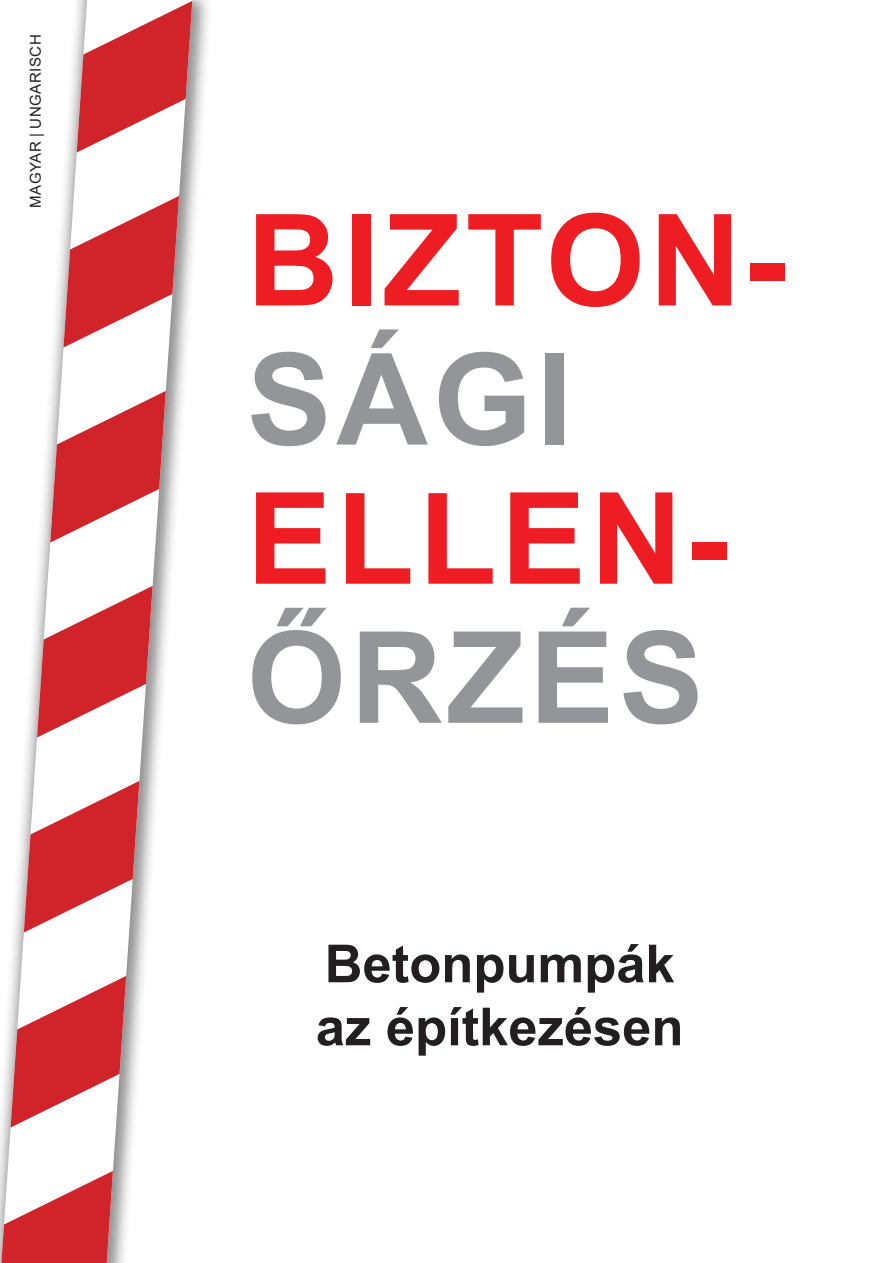
<style>
.page{position:relative;width:893px;height:1263px;background:#fff}
.page>*{position:absolute;margin:0;border:0;box-sizing:border-box;transform-origin:0 0}
.t1{font:700 127.5px "Arial";letter-spacing:.035em;color:#ee1d23}
.t2{font:700 127.5px "Arial";letter-spacing:.035em;color:#939598}
.t3{font:700 52.5px/63px "Arial";color:#231f20}
.t4{font:15px "Arial";letter-spacing:.035em;color:#231f20}
</style>
<div class="page">
<div style="left:0;top:0;width:213px;height:1263px;background:#231f20;opacity:.5"></div>
<svg style="left:1px;top:0;width:191px;height:1263px"></svg>
<svg style="left:0;top:1165px;width:115px;height:98px"></svg>
<svg style="left:8px;top:970px;width:121px;height:163px"></svg>
<svg style="left:21px;top:775px;width:121px;height:163px"></svg>
<svg style="left:35px;top:580px;width:120px;height:163px"></svg>
<svg style="left:48px;top:385px;width:120px;height:163px"></svg>
<svg style="left:61px;top:190px;width:121px;height:163px"></svg>
<svg style="left:74px;top:0;width:121px;height:159px"></svg>
<p class="t4" style="left:25px;top:208px;width:175px;rotate:-90deg">MAGYAR | UNGARISCH</p>
<h1 class="t1" style="left:247px;top:171px;width:541px">BIZTON-</h1>
<h1 class="t2" style="left:247px;top:310px;width:327px">SÁGI</h1>
<h1 class="t1" style="left:247px;top:449px;width:482px">ELLEN-</h1>
<h1 class="t2" style="left:247px;top:588px;width:459px">ŐRZÉS</h1>
<p class="t3" style="left:316px;top:933px;width:369px">Betonpumpák az építkezésen</p>
</div>
